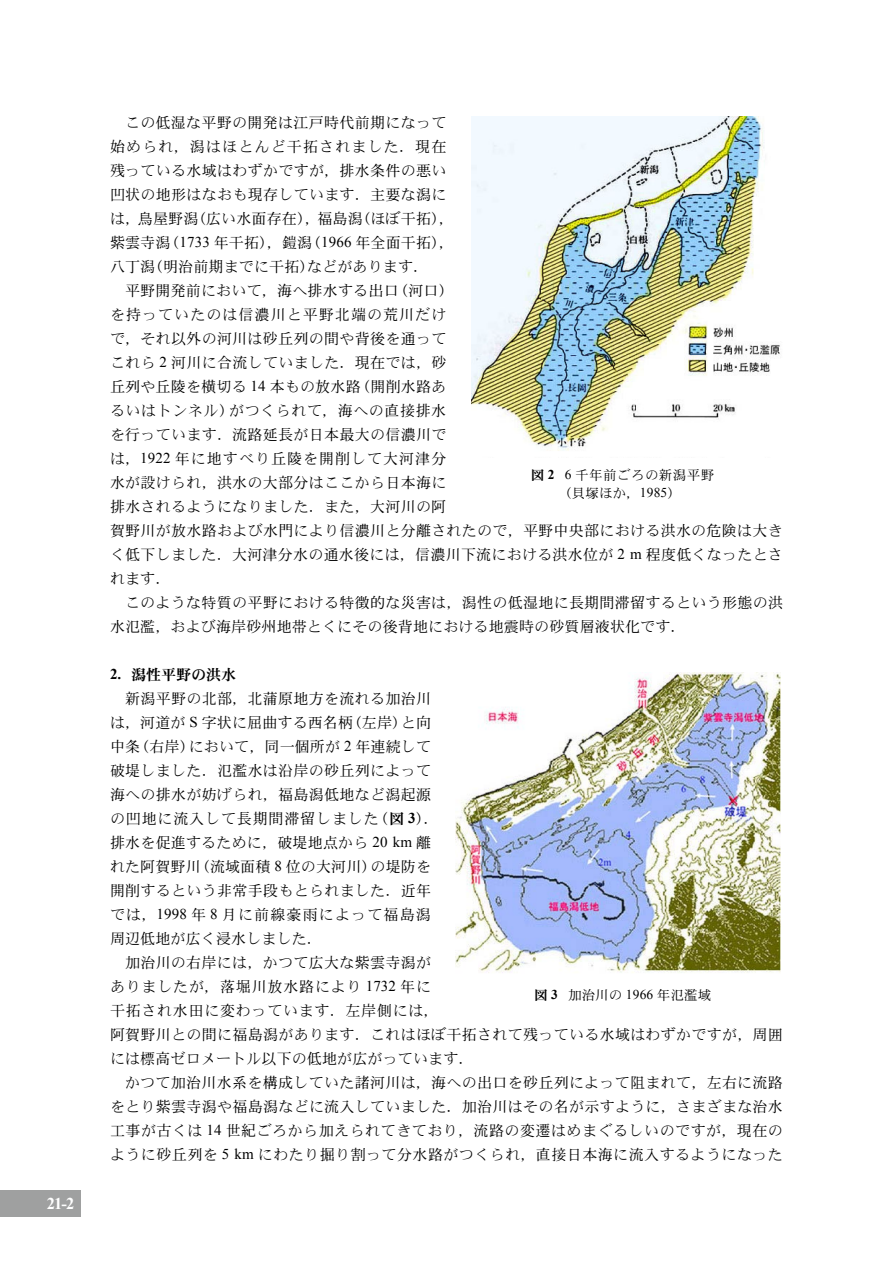
<style>
.page{position:relative;width:893px;height:1263px;background:#fff}
.page>*{position:absolute;margin:0;border:0;box-sizing:border-box;transform-origin:0 0}
.t1{font:700 16.5px "Times New Roman";color:#fff}
.t2{font:15px/24px "DFHS Mincho W3 WIN RKSJ H";letter-spacing:.02em;color:#000}
.t3{font:15px "DFHS Mincho W7 WIN RKSJ H";color:#000}
.t4{font:13.5px/18px "DFHS Mincho W3 WIN RKSJ H";letter-spacing:.02em;color:#000;text-align:center}
.s1{font-family:"Times New Roman"}
.s2{font-family:"Times New Roman";font-weight:700}
.s3{font-family:"DFHS Mincho W7 WIN RKSJ H"}
</style>
<div class="page">
<div style="left:0;top:1191px;width:81px;height:26px;background:#9fa0a0"></div>
<img style="left:471px;top:117px;width:309px;height:334px">
<img style="left:456px;top:673px;width:325px;height:300px">
<p class="t1" style="left:47px;top:1192px;width:29px">21-2</p>
<p class="t2" style="left:110px;top:110px;width:345px;text-indent:15px">この低湿な平野の開発は江戸時代前期になって始められ，潟はほとんど干拓されました．現在残っている水域はわずかですが，排水条件の悪い凹状の地形はなおも現存しています．主要な潟には，鳥屋野潟（広い水面存在），福島潟（ほぼ干拓），紫雲寺潟（<span class="s1">1733</span> 年干拓），鎧潟（<span class="s1">1966</span> 年全面干拓），八丁潟（明治前期までに干拓）などがあります．</p>
<p class="t2" style="left:110px;top:278px;width:674px;text-indent:15px">平野開発前において，海へ排水する出口（河口）<br>を持っていたのは信濃川と平野北端の荒川だけ<br>で，それ以外の河川は砂丘列の間や背後を通って<br>これら <span class="s1">2</span> 河川に合流していました．現在では，砂<br>丘列や丘陵を横切る <span class="s1">14</span> 本もの放水路（開削水路あ<br>るいはトンネル）がつくられて，海への直接排水<br>を行っています．流路延長が日本最大の信濃川で<br>は，<span class="s1">1922</span> 年に地すべり丘陵を開削して大河津分<br>水が設けられ，洪水の大部分はここから日本海に<br>排水されるようになりました．また，大河川の阿<br>賀野川が放水路および水門により信濃川と分離されたので，平野中央部における洪水の危険は大きく低下しました．大河津分水の通水後には，信濃川下流における洪水位が <span class="s1">2 m</span> 程度低くなったとされます．</p>
<p class="t2" style="left:110px;top:590px;width:675px;text-indent:15px">このような特質の平野における特徴的な災害は，潟性の低湿地に長期間滞留するという形態の洪水氾濫，および海岸砂州地帯とくにその後背地における地震時の砂質層液状化です．</p>
<p class="t3" style="left:110px;top:667px;width:128px"><span class="s2">2.</span> 潟性平野の洪水</p>
<p class="t2" style="left:110px;top:686px;width:330px;text-indent:15px">新潟平野の北部，北蒲原地方を流れる加治川は，河道が <span class="s1">S</span> 字状に屈曲する西名柄（左岸）と向中条（右岸）において，同一個所が <span class="s1">2</span> 年連続して破堤しました．氾濫水は沿岸の砂丘列によって海への排水が妨げられ，福島潟低地など潟起源の凹地に流入して長期間滞留しました（<span class="s3">図</span> <span class="s2">3</span>）．排水を促進するために，破堤地点から <span class="s1">20 km</span> 離れた阿賀野川（流域面積 <span class="s1">8</span> 位の大河川）の堤防を開削するという非常手段もとられました．近年では，<span class="s1">1998</span> 年 <span class="s1">8</span> 月に前線豪雨によって福島潟周辺低地が広く浸水しました．</p>
<p class="t2" style="left:110px;top:950px;width:674px;text-indent:15px">加治川の右岸には，かつて広大な紫雲寺潟が<br>ありましたが，落堀川放水路により <span class="s1">1732</span> 年に<br>干拓され水田に変わっています．左岸側には，<br>阿賀野川との間に福島潟があります．これはほぼ干拓されて残っている水域はわずかですが，周囲には標高ゼロメートル以下の低地が広がっています．</p>
<p class="t2" style="left:110px;top:1070px;width:674px;text-align:justify;text-indent:15px">かつて加治川水系を構成していた諸河川は，海への出口を砂丘列によって阻まれて，左右に流路をとり紫雲寺潟や福島潟などに流入していました．加治川はその名が示すように，さまざまな治水工事が古くは <span class="s1">14</span> 世紀ごろから加えられてきており，流路の変遷はめまぐるしいのですが，現在のように砂丘列を <span class="s1">5 km</span> にわたり掘り割って分水路がつくられ，直接日本海に流入するようになった</p>
<p class="t4" style="left:531px;top:466px;width:185px"><span class="s3">図</span> <span class="s2">2</span> <span class="s1">6</span> 千年前ごろの新潟平野（貝塚ほか，<span class="s1">1985</span>）</p>
<p class="t4" style="left:534px;top:985px;width:179px"><span class="s3">図</span> <span class="s2">3</span> 加治川の <span class="s1">1966</span> 年氾濫域</p>
</div>
